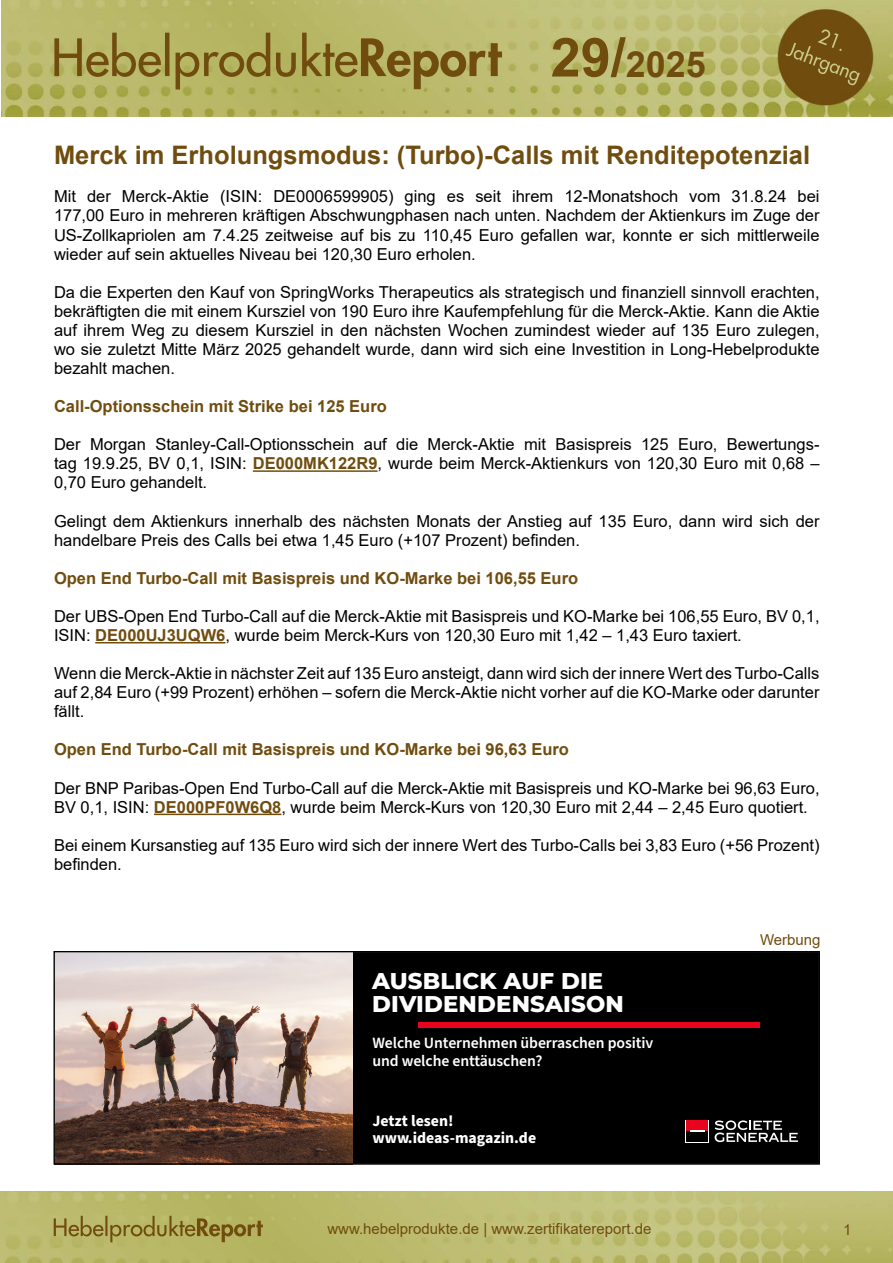
<style>
.page{position:relative;width:893px;height:1263px;background:#fff}
.page>*{position:absolute;margin:0;border:0;box-sizing:border-box;transform-origin:0 0}
.t1{font:700 36px "Arial";color:#704d0f}
.t2{font:700 25.5px "Arial";color:#704d0f}
.t3{font:800 22.8px/22.8px "Montserrat";letter-spacing:.005em;color:#fff}
.t4{font:16.5px/19px "Arial";color:#000;text-align:justify}
.t5{font:700 16.5px "Arial";color:#704d0f}
.t6{font:600 15.75px/18px "Source Sans Pro";letter-spacing:-.005em;color:#fff}
.t7{font:700 15.75px/16.5px "Source Sans Pro";color:#fff}
.t8{font:15px "Arial";color:#704d0f}
.s1{font-size:54px}
.s2{font-weight:700;color:#704d0f}
</style>
<div class="page">
<img style="left:0;top:1192px;width:893px;height:71px">
<img style="left:1px;top:0;width:892px;height:117px">
<hr style="left:253px;top:470px;width:125px;height:2px;background:#704d0f">
<hr style="left:95px;top:642px;width:130px;height:1px;background:#704d0f">
<hr style="left:154px;top:814px;width:127px;height:1px;background:#704d0f">
<div style="left:352px;top:951px;width:467px;height:213px;background:#000"></div>
<img style="left:56px;top:953px;width:296px;height:209px">
<div style="left:686px;top:1120px;width:23px;height:23px;background:#fff"></div>
<svg style="left:715px;top:1120px;width:83px;height:22px"></svg>
<div style="left:686px;top:1120px;width:22px;height:11px;background:#e9041e"></div>
<div style="left:686px;top:1131px;width:22px;height:11px;background:#000"></div>
<svg style="left:690px;top:1130px;width:14px;height:2px"></svg>
<div style="left:418px;top:1022px;width:341px;height:5px;background:#e9041e"></div>
<div style="left:54px;top:951px;width:766px;height:213px;border:1px solid #000"></div>
<h1 class="t1" style="left:551px;top:39px;width:157px"><span class="s1">29/</span>2025</h1>
<h2 class="t2" style="left:54px;top:137px;width:758px">Merck im Erholungsmodus: (Turbo)-Calls mit Renditepotenzial</h2>
<p class="t4" style="left:54px;top:187px;width:767px">Mit der Merck-Aktie (ISIN: DE0006599905) ging es seit ihrem 12-Monatshoch vom 31.8.24 bei 177,00 Euro in mehreren kräftigen Abschwungphasen nach unten. Nachdem der Aktienkurs im Zuge der US-Zollkapriolen am 7.4.25 zeitweise auf bis zu 110,45 Euro gefallen war, konnte er sich mittlerweile wieder auf sein aktuelles Niveau bei 120,30 Euro erholen.</p>
<p class="t4" style="left:54px;top:282px;width:767px">Da die Experten den Kauf von SpringWorks Therapeutics als strategisch und finanziell sinnvoll erachten, bekräftigten die mit einem Kursziel von 190 Euro ihre Kaufempfehlung für die Merck-Aktie. Kann die Aktie auf ihrem Weg zu diesem Kursziel in den nächsten Wochen zumindest wieder auf 135 Euro zulegen, wo sie zuletzt Mitte März 2025 gehandelt wurde, dann wird sich eine Investition in Long-Hebelprodukte bezahlt machen.</p>
<p class="t5" style="left:54px;top:395px;width:334px">Call-Optionsschein mit Strike bei 125 Euro</p>
<p class="t4" style="left:54px;top:435px;width:767px">Der Morgan Stanley-Call-Optionsschein auf die Merck-Aktie mit Basispreis 125 Euro, Bewertungs&shy;tag 19.9.25, BV 0,1, ISIN: <span class="s2">DE000MK122R9</span>, wurde beim Merck-Aktienkurs von 120,30 Euro mit 0,68 – 0,70 Euro gehandelt.</p>
<p class="t4" style="left:54px;top:511px;width:767px">Gelingt dem Aktienkurs innerhalb des nächsten Monats der Anstieg auf 135 Euro, dann wird sich der handelbare Preis des Calls bei etwa 1,45 Euro (+107 Prozent) befinden.</p>
<p class="t5" style="left:54px;top:566px;width:526px">Open End Turbo-Call mit Basispreis und KO-Marke bei 106,55 Euro</p>
<p class="t4" style="left:54px;top:606px;width:767px">Der UBS-Open End Turbo-Call auf die Merck-Aktie mit Basispreis und KO-Marke bei 106,55 Euro, BV 0,1,<br>ISIN: <span class="s2">DE000UJ3UQW6</span>, wurde beim Merck-Kurs von 120,30 Euro mit 1,42 – 1,43 Euro taxiert.</p>
<p class="t4" style="left:54px;top:664px;width:767px">Wenn die Merck-Aktie in nächster Zeit auf 135 Euro ansteigt, dann wird sich der innere Wert des Turbo-Calls auf 2,84 Euro (+99 Prozent) erhöhen – sofern die Merck-Aktie nicht vorher auf die KO-Marke oder darunter fällt.</p>
<p class="t5" style="left:54px;top:738px;width:516px">Open End Turbo-Call mit Basispreis und KO-Marke bei 96,63 Euro</p>
<p class="t4" style="left:54px;top:778px;width:767px">Der BNP Paribas-Open End Turbo-Call auf die Merck-Aktie mit Basispreis und KO-Marke bei 96,63 Euro,<br>BV 0,1, ISIN: <span class="s2">DE000PF0W6Q8</span>, wurde beim Merck-Kurs von 120,30 Euro mit 2,44 – 2,45 Euro quotiert.</p>
<p class="t4" style="left:54px;top:835px;width:767px">Bei einem Kursanstieg auf 135 Euro wird sich der innere Wert des Turbo-Calls bei 3,83 Euro (+56 Prozent) befinden.</p>
<h3 class="t3" style="left:372px;top:968px;width:253px">AUSBLICK AUF DIE<br>DIVIDENDENSAISON</h3>
<p class="t6" style="left:372px;top:1034px;width:282px">Welche Unternehmen überraschen positiv und welche enttäuschen?</p>
<p class="t7" style="left:372px;top:1113px;width:165px">Jetzt lesen! www.ideas-magazin.de</p>
<p class="t8" style="left:760px;top:930px;width:62px">Werbung</p>
<p class="t8" style="left:327px;top:1218px;width:326px">www.hebelprodukte.de | www.zertifikatereport.de</p>
<p class="t8" style="left:843px;top:1219px;width:10px">1</p>
</div>
